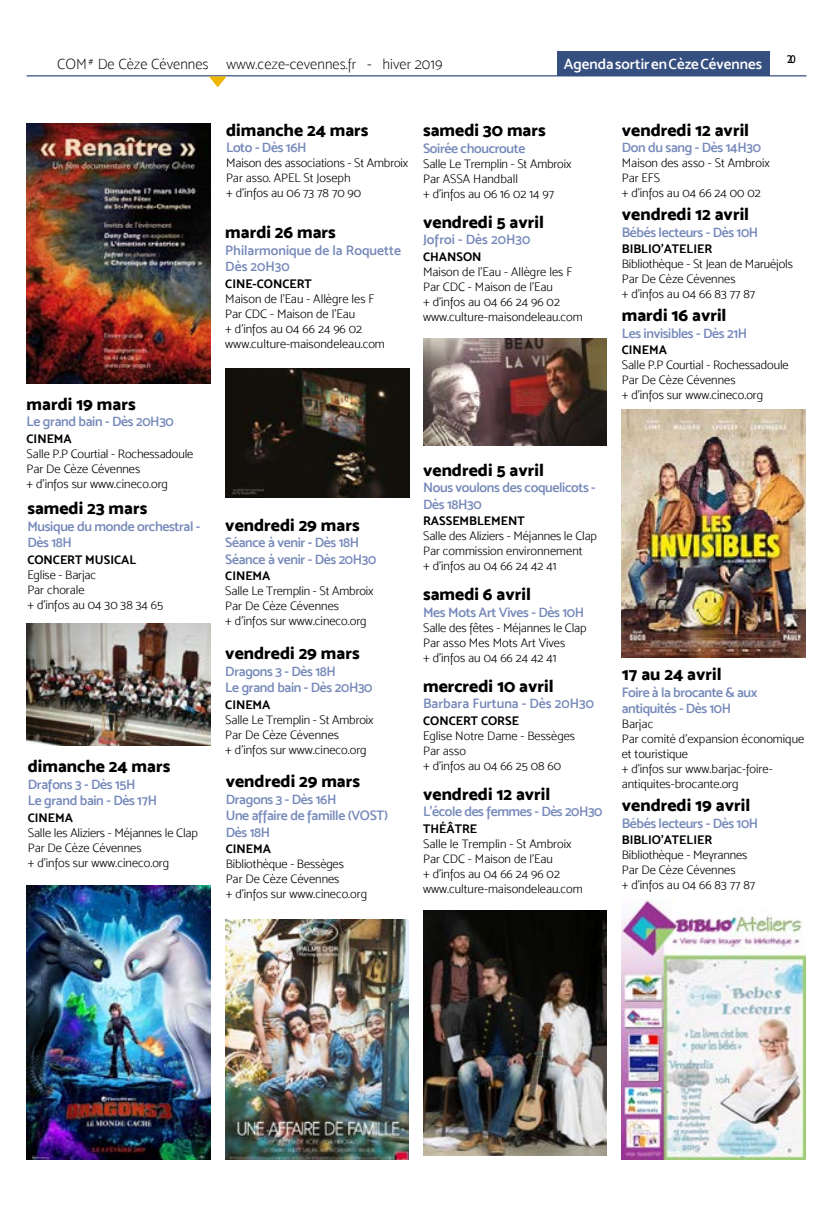
<style>
.page{position:relative;width:833px;height:1205px;background:#fff}
.page>*{position:absolute;margin:0;border:0;box-sizing:border-box;transform-origin:0 0}
.t1{font:17.5px "Mosk Extra Bold 800";color:#000}
.t2{font:15px "Mosk Thin 100";color:#000}
.t3{font:15px "Mosk Semi Bold 600";color:#fff}
.t4{font:13.75px/16.5px "Mosk Semi Bold 600";letter-spacing:-.025em;color:#7689ba}
.t5{font:13.75px/16.5px "Mosk Semi Bold 600";color:#7689ba}
.t6{font:12.5px/15px "Mosk Light 300";color:#000}
.t7{font:12.5px "Mosk Bold 700";color:#000}
.t8{font:11.25px "Gill Sans";color:#010202}
.t9{font:10px "Minion Pro";color:#000}
</style>
<div class="page">
<hr style="left:27px;top:75px;width:779px;height:1px;background:#364f81">
<div style="left:557px;top:51px;width:212px;height:25px;background:#364f81"></div>
<svg style="left:208px;top:75px;width:20px;height:13px"></svg>
<img style="left:27px;top:886px;width:183px;height:274px">
<img style="left:225px;top:919px;width:184px;height:241px">
<img style="left:225px;top:369px;width:184px;height:128px">
<img style="left:423px;top:338px;width:184px;height:107px">
<img style="left:423px;top:910px;width:184px;height:245px">
<img style="left:622px;top:410px;width:183px;height:247px">
<img style="left:622px;top:900px;width:183px;height:259px">
<img style="left:27px;top:623px;width:183px;height:122px">
<img style="left:27px;top:123px;width:183px;height:260px">
<p class="t9" style="left:89px;top:55px;width:6px">#</p>
<p class="t3" style="left:564px;top:55px;width:200px">Agenda sortir en Cèze Cévennes</p>
<p class="t8" style="left:787px;top:52px;width:10px">20</p>
<p class="t2" style="left:57px;top:55px;width:387px">COM De Cèze Cévennes www.ceze-cevennes.fr - hiver 2019</p>
<h1 class="t1" style="left:27px;top:393px;width:111px">mardi 19 mars</h1>
<p class="t4" style="left:27px;top:413px;width:149px">Le grand bain - Dès 20H30</p>
<p class="t7" style="left:27px;top:431px;width:47px">CINEMA</p>
<p class="t6" style="left:27px;top:446px;width:168px">Salle P.P Courtial - Rochessadoule<br>Par De Cèze Cévennes<br>+ d’infos sur www.cineco.org</p>
<h1 class="t1" style="left:27px;top:498px;width:121px">samedi 23 mars</h1>
<p class="t4" style="left:27px;top:518px;width:175px">Musique du monde orchestral -<br>Dès 18H</p>
<p class="t7" style="left:27px;top:552px;width:110px">CONCERT MUSICAL</p>
<p class="t6" style="left:27px;top:567px;width:137px">Eglise - Barjac<br>Par chorale<br>+ d’infos au 04 30 38 34 65</p>
<h1 class="t1" style="left:28px;top:755px;width:144px">dimanche 24 mars</h1>
<p class="t4" style="left:28px;top:775px;width:131px">Drafons 3 - Dès 15H<br>Le grand bain - Dès 17H</p>
<p class="t7" style="left:28px;top:810px;width:47px">CINEMA</p>
<p class="t6" style="left:28px;top:825px;width:172px">Salle les Aliziers - Méjannes le Clap<br>Par De Cèze Cévennes<br>+ d’infos sur www.cineco.org</p>
<h1 class="t1" style="left:226px;top:119px;width:144px">dimanche 24 mars</h1>
<p class="t4" style="left:226px;top:139px;width:82px">Loto - Dès 16H</p>
<p class="t6" style="left:226px;top:155px;width:184px">Maison des associations - St Ambroix<br>Par asso. APEL St Joseph<br>+ d’infos au 06 73 78 70 90</p>
<h1 class="t1" style="left:225px;top:221px;width:112px">mardi 26 mars</h1>
<p class="t5" style="left:225px;top:241px;width:177px">Philarmonique de la Roquette<br>Dès 20H30</p>
<p class="t7" style="left:225px;top:276px;width:88px">CINE-CONCERT</p>
<p class="t6" style="left:225px;top:291px;width:161px">Maison de l’Eau - Allègre les F<br>Par CDC - Maison de l’Eau<br>+ d’infos au 04 66 24 96 02 www.culture-maisondeleau.com</p>
<h1 class="t1" style="left:423px;top:119px;width:124px">samedi 30 mars</h1>
<p class="t4" style="left:423px;top:139px;width:104px">Soirée choucroute</p>
<p class="t6" style="left:423px;top:156px;width:150px">Salle Le Tremplin - St Ambroix<br>Par ASSA Handball<br>+ d’infos au 06 16 02 14 97</p>
<h1 class="t1" style="left:423px;top:211px;width:122px">vendredi 5 avril</h1>
<p class="t5" style="left:423px;top:231px;width:109px">Jofroi - Dès 20H30</p>
<p class="t7" style="left:423px;top:249px;width:60px">CHANSON</p>
<p class="t6" style="left:423px;top:264px;width:161px">Maison de l’Eau - Allègre les F<br>Par CDC - Maison de l’Eau<br>+ d’infos au 04 66 24 96 02 www.culture-maisondeleau.com</p>
<h1 class="t1" style="left:622px;top:119px;width:129px">vendredi 12 avril</h1>
<p class="t4" style="left:622px;top:139px;width:141px">Don du sang - Dès 14H30</p>
<p class="t6" style="left:622px;top:155px;width:149px">Maison des asso - St Ambroix<br>Par EFS<br>+ d’infos au 04 66 24 00 02</p>
<h1 class="t1" style="left:622px;top:203px;width:129px">vendredi 12 avril</h1>
<p class="t4" style="left:622px;top:223px;width:138px">Bébés lecteurs - Dès 10H</p>
<p class="t7" style="left:622px;top:241px;width:92px">BIBLIO’ATELIER</p>
<p class="t6" style="left:622px;top:256px;width:173px">Bibliothèque - St Jean de Maruéjols<br>Par De Cèze Cévennes<br>+ d’infos au 04 66 83 77 87</p>
<h1 class="t1" style="left:622px;top:304px;width:106px">mardi 16 avril</h1>
<p class="t4" style="left:622px;top:324px;width:127px">Les invisibles - Dès 21H</p>
<p class="t7" style="left:622px;top:342px;width:47px">CINEMA</p>
<p class="t6" style="left:622px;top:357px;width:168px">Salle P.P Courtial - Rochessadoule<br>Par De Cèze Cévennes<br>+ d’infos sur www.cineco.org</p>
<h1 class="t1" style="left:225px;top:514px;width:136px">vendredi 29 mars</h1>
<p class="t4" style="left:225px;top:534px;width:153px">Séance à venir - Dès 18H<br>Séance à venir - Dès 20H30</p>
<p class="t7" style="left:225px;top:569px;width:47px">CINEMA</p>
<p class="t6" style="left:225px;top:584px;width:150px">Salle Le Tremplin - St Ambroix<br>Par De Cèze Cévennes<br>+ d’infos sur www.cineco.org</p>
<h1 class="t1" style="left:225px;top:642px;width:136px">vendredi 29 mars</h1>
<p class="t4" style="left:225px;top:662px;width:149px">Dragons 3 - Dès 18H<br>Le grand bain - Dès 20H30</p>
<p class="t7" style="left:225px;top:697px;width:47px">CINEMA</p>
<p class="t6" style="left:225px;top:712px;width:150px">Salle Le Tremplin - St Ambroix<br>Par De Cèze Cévennes<br>+ d’infos sur www.cineco.org</p>
<h1 class="t1" style="left:226px;top:770px;width:136px">vendredi 29 mars</h1>
<p class="t4" style="left:226px;top:790px;width:164px">Dragons 3 - Dès 16H<br>Une affaire de famille (VOST)<br>Dès 18H</p>
<p class="t7" style="left:226px;top:841px;width:47px">CINEMA</p>
<p class="t6" style="left:226px;top:856px;width:143px">Bibliothèque - Bessèges<br>Par De Cèze Cévennes<br>+ d’infos sur www.cineco.org</p>
<h1 class="t1" style="left:423px;top:459px;width:122px">vendredi 5 avril</h1>
<p class="t4" style="left:423px;top:479px;width:174px">Nous voulons des coquelicots -<br>Dès 18H30</p>
<p class="t7" style="left:423px;top:513px;width:103px">RASSEMBLEMENT</p>
<p class="t6" style="left:423px;top:528px;width:175px">Salle des Aliziers - Méjannes le Clap<br>Par commission environnement<br>+ d’infos au 04 66 24 42 41</p>
<h1 class="t1" style="left:423px;top:583px;width:109px">samedi 6 avril</h1>
<p class="t4" style="left:423px;top:603px;width:162px">Mes Mots Art Vives - Dès 10H</p>
<p class="t6" style="left:423px;top:620px;width:165px">Salle des fêtes - Méjannes le Clap<br>Par asso Mes Mots Art Vives<br>+ d’infos au 04 66 24 42 41</p>
<h1 class="t1" style="left:423px;top:675px;width:132px">mercredi 10 avril</h1>
<p class="t5" style="left:423px;top:695px;width:172px">Barbara Furtuna - Dès 20H30</p>
<p class="t7" style="left:423px;top:713px;width:97px">CONCERT CORSE</p>
<p class="t6" style="left:423px;top:728px;width:154px">Eglise Notre Dame - Bessèges<br>Par asso<br>+ d’infos au 04 66 25 08 60</p>
<h1 class="t1" style="left:423px;top:783px;width:129px">vendredi 12 avril</h1>
<p class="t4" style="left:423px;top:803px;width:181px">L’école des femmes - Dès 20H30</p>
<p class="t7" style="left:423px;top:821px;width:56px">THÉÂTRE</p>
<p class="t6" style="left:423px;top:836px;width:161px">Salle le Tremplin - St Ambroix<br>Par CDC - Maison de l’Eau<br>+ d’infos au 04 66 24 96 02 www.culture-maisondeleau.com</p>
<h1 class="t1" style="left:622px;top:663px;width:101px">17 au 24 avril</h1>
<p class="t4" style="left:622px;top:683px;width:137px">Foire à la brocante &amp; aux antiquités - Dès 10H</p>
<p class="t6" style="left:622px;top:716px;width:184px">Barjac<br>Par comité d’expansion économique et touristique<br>+ d’infos sur www.barjac-foire&shy;antiquites-brocante.org</p>
<h1 class="t1" style="left:622px;top:794px;width:130px">vendredi 19 avril</h1>
<p class="t4" style="left:622px;top:814px;width:138px">Bébés lecteurs - Dès 10H</p>
<p class="t7" style="left:622px;top:832px;width:92px">BIBLIO’ATELIER</p>
<p class="t6" style="left:622px;top:847px;width:135px">Bibliothèque - Meyrannes<br>Par De Cèze Cévennes<br>+ d’infos au 04 66 83 77 87</p>
</div>
